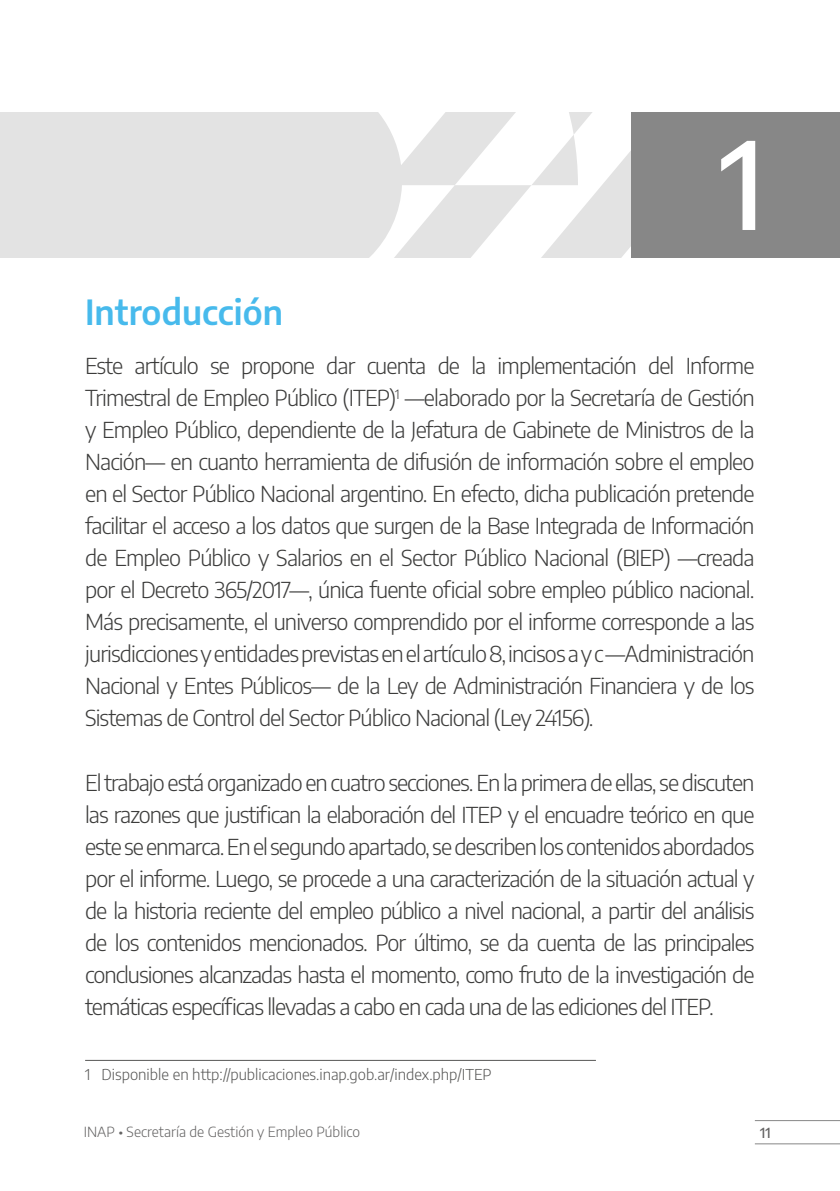
<style>
.page{position:relative;width:840px;height:1191px;background:#fff}
.page>*{position:absolute;margin:0;border:0;box-sizing:border-box;transform-origin:0 0}
.t1{font:500 120px "Encode Sans";color:#fff}
.t2{font:600 34px "Encode Sans";color:#47baec}
.t3{font:300 22px/32px "Encode Sans";letter-spacing:-.045em;color:#3c3c3b;text-align:justify}
.t4{font:300 15px "Encode Sans";color:#575756}
.t5{font:300 14px "Encode Sans";color:#646363}
.t6{font:500 14px "Encode Sans";color:#646363}
</style>
<div class="page">
<div style="left:0;top:112px;width:648px;height:145px;background:#e3e3e3"></div>
<svg style="left:370px;top:112px;width:260px;height:145px"></svg>
<div style="left:630px;top:112px;width:209px;height:145px;background:#878787"></div>
<hr style="left:754px;top:1120px;width:85px;height:1px;background:#878787">
<hr style="left:754px;top:1143px;width:85px;height:1px;background:#878787">
<hr style="left:85px;top:1060px;width:510px;height:1px;background:#575756">
<h1 class="t1" style="left:719px;top:100px;width:47px">1</h1>
<h2 class="t2" style="left:85px;top:288px;width:199px">Introducción</h2>
<p class="t3" style="left:85px;top:349px;width:670px">Este artículo se propone dar cuenta de la implementación del Informe Trimestral de Empleo Público (ITEP)<sup>1</sup> —elaborado por la Secretaría de Gestión y Empleo Público, dependiente de la Jefatura de Gabinete de Ministros de la Nación— en cuanto herramienta de difusión de información sobre el empleo en el Sector Público Nacional argentino. En efecto, dicha publicación pretende facilitar el acceso a los datos que surgen de la Base Integrada de Información de Empleo Público y Salarios en el Sector Público Nacional (BIEP) —creada por el Decreto 365/2017—, única fuente oficial sobre empleo público nacional.<br>Más precisamente, el universo comprendido por el informe corresponde a las jurisdicciones y entidades previstas en el artículo 8, incisos a y c —Administración Nacional y Entes Públicos— de la Ley de Administración Financiera y de los Sistemas de Control del Sector Público Nacional (Ley 24156).</p>
<p class="t3" style="left:85px;top:765px;width:670px">El trabajo está organizado en cuatro secciones. En la primera de ellas, se discuten las razones que justifican la elaboración del ITEP y el encuadre teórico en que este se enmarca. En el segundo apartado, se describen los contenidos abordados por el informe. Luego, se procede a una caracterización de la situación actual y de la historia reciente del empleo público a nivel nacional, a partir del análisis de los contenidos mencionados. Por último, se da cuenta de las principales conclusiones alcanzadas hasta el momento, como fruto de la investigación de temáticas específicas llevadas a cabo en cada una de las ediciones del ITEP.</p>
<p class="t4" style="left:85px;top:1064px;width:408px">1 Disponible en http://publicaciones.inap.gob.ar/index.php/ITEP</p>
<p class="t5" style="left:84px;top:1122px;width:278px">INAP • Secretaría de Gestión y Empleo Público</p>
<p class="t6" style="left:759px;top:1122px;width:12px">11</p>
</div>
